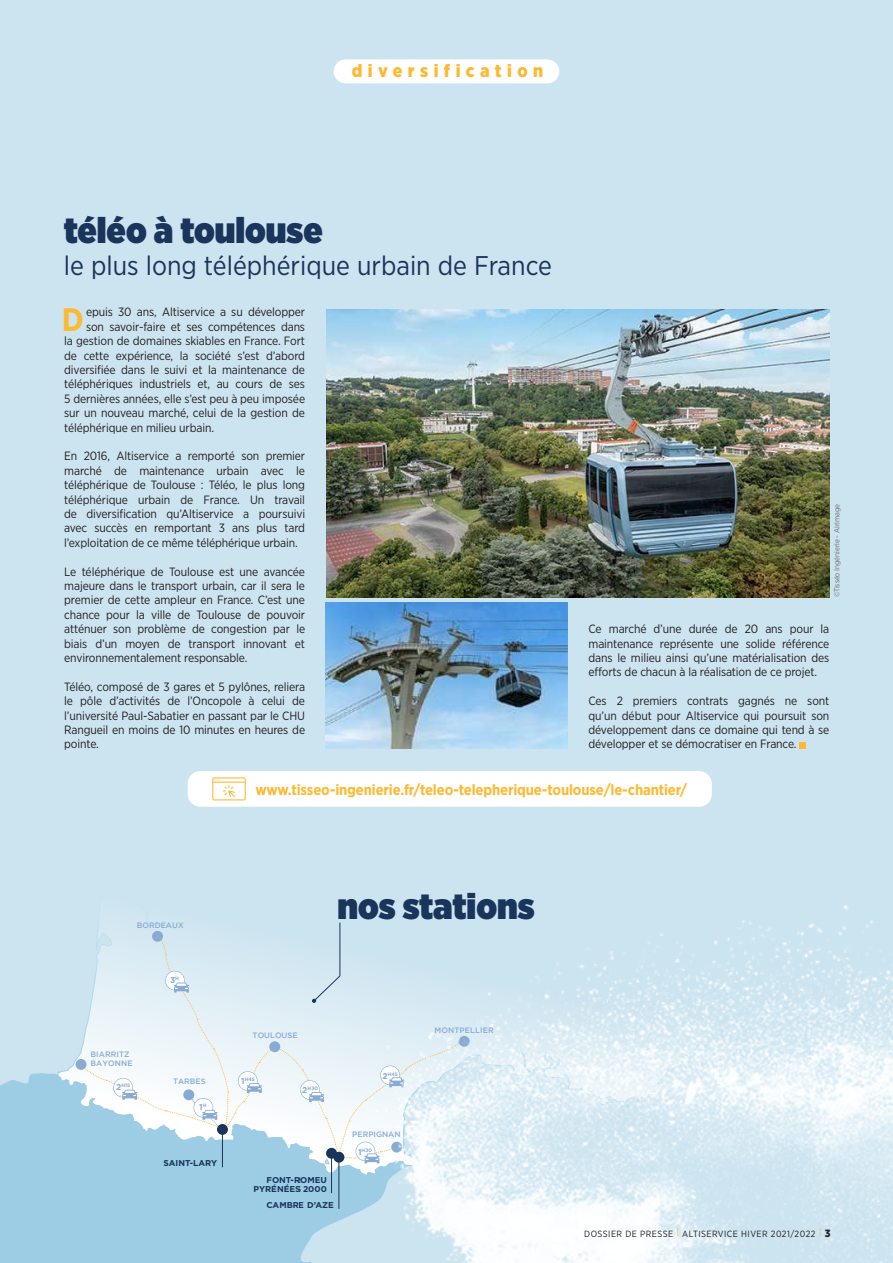
<style>
.page{position:relative;width:893px;height:1263px;background:#cce4f0}
.page>*{position:absolute;margin:0;border:0;box-sizing:border-box;transform-origin:0 0}
.t1{font:900 36px "Gotham Narrow";color:#1a355b}
.t2{font:700 32.55px "Gotham Narrow";color:#fdb931}
.t3{font:27px "Gotham Narrow";color:#1a355b}
.t4{font:900 18px "Gotham Narrow";letter-spacing:.3em;color:#fdb931}
.t5{font:700 15px "Gotham Narrow";letter-spacing:-.01em;color:#fdb931}
.t6{font:12px/14.4px "Gotham Narrow";letter-spacing:-.01em;color:#231f20;text-align:justify}
.t7{font:9px "Gotham Narrow";letter-spacing:.05em;color:#231f20}
.t8{font:700 8.55px/8.6px "Gotham";color:#1a355b;text-align:right}
.t9{font:700 8.55px "Gotham";color:#88abd4}
.t10{font:500 7.8px/8.9px "Gotham";color:#88abd4}
.t11{font:7.5px "Gotham Narrow";letter-spacing:-.01em;color:#6c6d70}
.t12{font:700 4.95px "Gotham";color:#88abd4}
.s1{font-size:8.55px}
.s2{font-weight:900;font-size:10.5px}
</style>
<div class="page">
<div style="left:0;top:1070px;width:299px;height:193px;background:#9ccde5"></div>
<div style="left:76px;top:1059px;width:11px;height:11px;background:#88abd4;border-radius:50%"></div>
<hr style="left:222px;top:1129px;width:1px;height:38px;background:#1a355b">
<svg style="left:800px;top:742px;width:6px;height:6px"></svg>
<img style="left:326px;top:602px;width:241px;height:146px">
<img style="left:326px;top:309px;width:503px;height:288px">
<img style="left:299px;top:905px;width:594px;height:358px">
<div style="left:188px;top:771px;width:524px;height:36px;background:#fff;border-radius:13px"></div>
<svg style="left:212px;top:777px;width:34px;height:23px"></svg>
<svg style="left:83px;top:922px;width:378px;height:241px"></svg>
<div style="left:334px;top:59px;width:225px;height:24px;background:#fff;border-radius:12px"></div>
<h3 class="t4" style="left:352px;top:59px;width:193px">diversification</h3>
<h1 class="t1" style="left:64px;top:206px;width:260px">téléo à toulouse</h1>
<h3 class="t3" style="left:64px;top:249px;width:490px">le plus long téléphérique urbain de France</h3>
<h2 class="t2" style="left:62px;top:298px;width:23px">D</h2>
<p class="t6" style="left:86px;top:305px;width:221px">epuis 30 ans, Altiservice a su développer</p>
<p class="t6" style="left:86px;top:319px;width:221px">son savoir-faire et ses compétences dans</p>
<p class="t6" style="left:64px;top:333px;width:242px">la gestion de domaines skiables en France. Fort</p>
<p class="t6" style="left:64px;top:348px;width:242px">de cette expérience, la société s’est d’abord</p>
<p class="t6" style="left:64px;top:362px;width:242px">diversifiée dans le suivi et la maintenance de</p>
<p class="t6" style="left:64px;top:377px;width:242px">téléphériques industriels et, au cours de ses</p>
<p class="t6" style="left:64px;top:391px;width:242px">5 dernières années, elle s’est peu à peu imposée</p>
<p class="t6" style="left:64px;top:405px;width:242px">sur un nouveau marché, celui de la gestion de</p>
<p class="t6" style="left:64px;top:420px;width:151px">téléphérique en milieu urbain.</p>
<p class="t6" style="left:64px;top:449px;width:242px">En 2016, Altiservice a remporté son premier marché de maintenance urbain avec le téléphérique de Toulouse : Téléo, le plus long téléphérique urbain de France. Un travail de diversification qu’Altiservice a poursuivi avec succès en remportant 3 ans plus tard l’exploitation de ce même téléphérique urbain.</p>
<p class="t6" style="left:64px;top:564px;width:242px">Le téléphérique de Toulouse est une avancée majeure dans le transport urbain, car il sera le premier de cette ampleur en France. C’est une chance pour la ville de Toulouse de pouvoir atténuer son problème de congestion par le biais d’un moyen de transport innovant et environnementalement responsable.</p>
<p class="t6" style="left:64px;top:679px;width:242px">Téléo, composé de 3 gares et 5 pylônes, reliera le pôle d’activités de l’Oncopole à celui de l’université Paul-Sabatier en passant par le CHU Rangueil en moins de 10 minutes en heures de pointe.</p>
<p class="t11" style="left:832px;top:597px;width:95px;rotate:-90deg">©Tisséo Ingénierie - Airimage</p>
<p class="t6" style="left:588px;top:621px;width:242px">Ce marché d’une durée de 20 ans pour la maintenance représente une solide référence dans le milieu ainsi qu’une matérialisation des efforts de chacun à la réalisation de ce projet.</p>
<p class="t6" style="left:588px;top:693px;width:242px">Ces 2 premiers contrats gagnés ne sont qu’un début pour Altiservice qui poursuit son développement dans ce domaine qui tend à se développer et se démocratiser en France.</p>
<p class="t5" style="left:256px;top:780px;width:433px">www.tisseo-ingenierie.fr/teleo-telepherique-toulouse/le-chantier/</p>
<p class="t10" style="left:137px;top:921px;width:48px">BORDEAUX</p>
<p class="t10" style="left:90px;top:1049px;width:44px">BIARRITZ<br>BAYONNE</p>
<p class="t12" style="left:116px;top:1082px;width:16px"><span class="s1">2</span>H15</p>
<p class="t9" style="left:170px;top:974px;width:11px">3<sup>H</sup></p>
<p class="t10" style="left:173px;top:1077px;width:34px">TARBES</p>
<p class="t9" style="left:199px;top:1101px;width:9px">1<sup>H</sup></p>
<p class="t8" style="left:163px;top:1159px;width:55px">SAINT-LARY</p>
<h1 class="t1" style="left:338px;top:882px;width:199px">nos stations</h1>
<p class="t10" style="left:253px;top:1030px;width:47px">TOULOUSE</p>
<p class="t12" style="left:241px;top:1076px;width:15px"><span class="s1">1</span>H45</p>
<p class="t12" style="left:302px;top:1085px;width:17px"><span class="s1">2</span>H30</p>
<p class="t12" style="left:382px;top:1071px;width:17px"><span class="s1">2</span>H45</p>
<p class="t10" style="left:352px;top:1130px;width:50px">PERPIGNAN</p>
<p class="t12" style="left:358px;top:1147px;width:16px"><span class="s1">1</span>H30</p>
<p class="t10" style="left:435px;top:1025px;width:61px">MONTPELLIER</p>
<p class="t8" style="left:254px;top:1176px;width:75px">FONT-ROMEU<br>PYRÉNÉES 2000</p>
<p class="t8" style="left:266px;top:1200px;width:69px">CAMBRE D’AZE</p>
<p class="t7" style="left:584px;top:1228px;width:248px">DOSSIER DE PRESSE <sup>|</sup> ALTISERVICE HIVER 2021/2022 <sup>|</sup> <span class="s2">3</span></p>
</div>
